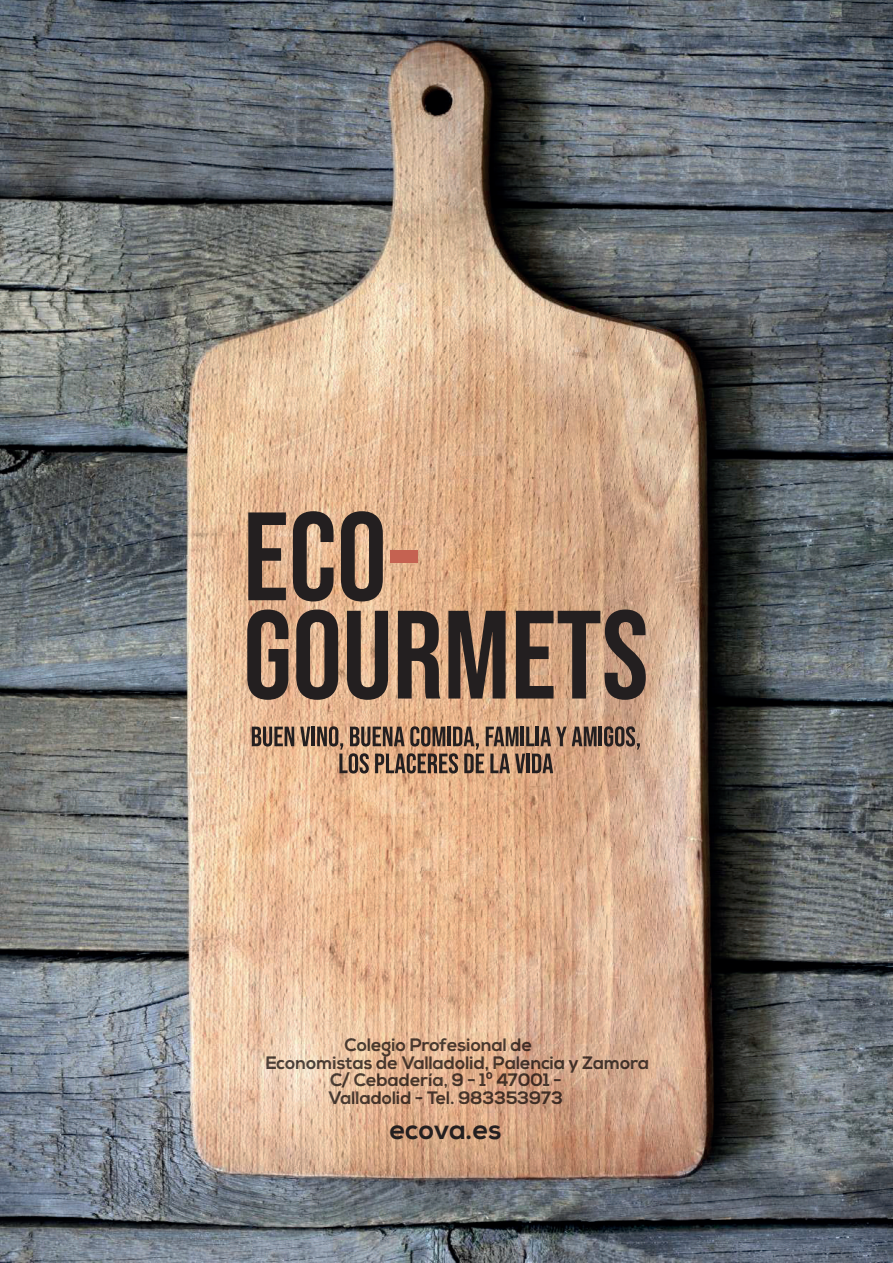
<style>
.page{position:relative;width:893px;height:1263px;background:#fff}
.page>*{position:absolute;margin:0;border:0;box-sizing:border-box;transform-origin:0 0}
.t1{font:125.4px/98.2px "Bebas Neue";color:#231f20}
.t2{font:700 27px "Nexa";color:#231f20}
.t3{font:700 18px/34.7px "Nexa";color:#231f20}
.s1{color:#c56251}
</style>
<div class="page">
<img style="left:0;top:0;width:892px;height:1262px">
<svg style="left:252px;top:727px;width:42px;height:19px"></svg>
<svg style="left:300px;top:727px;width:10px;height:19px"></svg>
<hr style="left:312px;top:727px;width:3px;height:19px;background:#231f20">
<hr style="left:599px;top:727px;width:3px;height:19px;background:#231f20">
<svg style="left:604px;top:726px;width:36px;height:24px"></svg>
<svg style="left:317px;top:726px;width:280px;height:47px;background:#9b7961"></svg>
<h1 class="t1" style="left:243px;top:506px;width:407px">ECO<span class="s1">-<br></span>GOURMETS</h1>
<p class="t3" style="left:330px;top:1028px;width:233px;text-indent:14px">Colegio Profesional de<br>C/ Cebadería, 9 - 1º 47001 -</p>
<p class="t3" style="left:328px;top:1081px;width:236px">Valladolid - Tel. 983353973</p>
<p class="t3" style="left:265px;top:1046px;width:386px">Economistas de Valladolid, Palencia y Zamora</p>
<h2 class="t2" style="left:390px;top:1114px;width:113px">ecova.es</h2>
</div>
